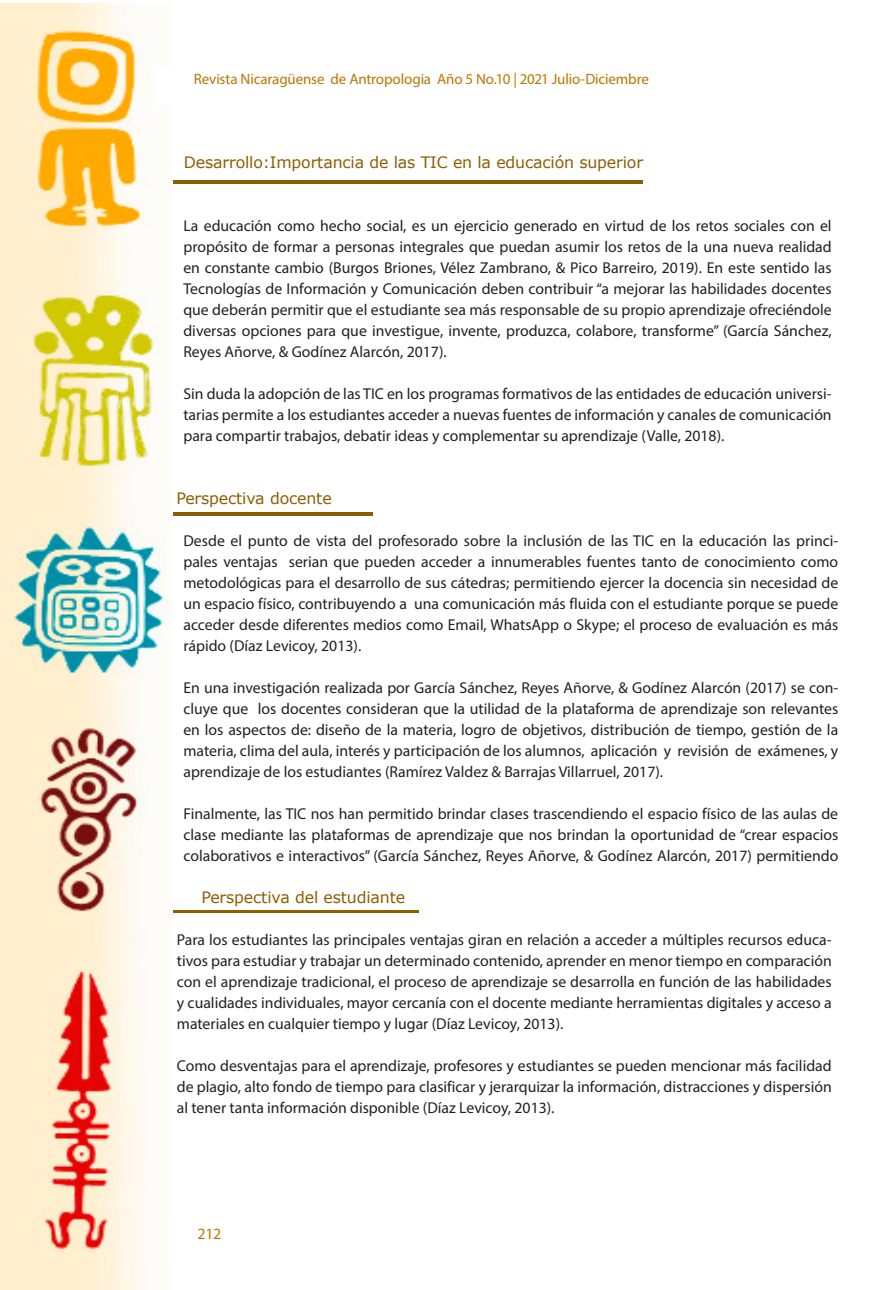
<style>
.page{position:relative;width:893px;height:1290px;background:#fff}
.page>*{position:absolute;margin:0;border:0;box-sizing:border-box;transform-origin:0 0}
.t1{font:15.75px/21px "Myriad Pro";color:#231f20;text-align:justify}
.t2{font:15.75px "Verdana";letter-spacing:-.01em;color:#8c5e00}
.CUERPO_DE_TEXTO{font:15.75px "Myriad Pro";color:#bb7600}
.CUERPO_DE_TEXTO-2{font:15.05px "Myriad Pro";letter-spacing:-.01em;color:#bb7600}
.t3{font:14px "Myriad Pro";color:#b7700f}
</style>
<div class="page">
<hr style="left:162px;top:180px;width:481px;height:4px;background:#8c5e00">
<hr style="left:162px;top:512px;width:211px;height:4px;background:#8c5e00">
<hr style="left:169px;top:910px;width:250px;height:3px;background:#8c5e00">
<img style="left:0;top:3px;width:173px;height:1287px">
<div style="left:169px;top:1218px;width:177px;height:42px;background:#fff"></div>
<div style="left:156px;top:66px;width:556px;height:38px;background:#fff"></div>
<p class="CUERPO_DE_TEXTO-2" style="left:194px;top:70px;width:457px">Revista Nicaragüense de Antropologia Año 5 No.10 | 2021 Julio-Diciembre</p>
<p class="t3" style="left:65px;top:71px;width:407px">Revista Nicaragüense de Antropología Año 5 No.9 | 2021 Enero - Junio</p>
<p class="t2" style="left:184px;top:151px;width:461px">Desarrollo:Importancia de las TIC en la educación superior</p>
<p class="t1" style="left:183px;top:215px;width:650px">La educación como hecho social, es un ejercicio generado en virtud de los retos sociales con el propósito de formar a personas integrales que puedan asumir los retos de la una nueva realidad en constante cambio (Burgos Briones, Vélez Zambrano, &amp; Pico Barreiro, 2019). En este sentido las Tecnologías de Información y Comunicación deben contribuir “a mejorar las habilidades docentes que deberán permitir que el estudiante sea más responsable de su propio aprendizaje ofreciéndole diversas opciones para que investigue, invente, produzca, colabore, transforme” (García Sánchez, Reyes Añorve, &amp; Godínez Alarcón, 2017).</p>
<p class="t1" style="left:183px;top:383px;width:650px">Sin duda la adopción de las TIC en los programas formativos de las entidades de educación universi&shy;tarias permite a los estudiantes acceder a nuevas fuentes de información y canales de comunicación para compartir trabajos, debatir ideas y complementar su aprendizaje (Valle, 2018).</p>
<p class="t2" style="left:176px;top:487px;width:157px">Perspectiva docente</p>
<p class="t1" style="left:183px;top:530px;width:656px">Desde el punto de vista del profesorado sobre la inclusión de las TIC en la educación las princi&shy;pales ventajas serian que pueden acceder a innumerables fuentes tanto de conocimiento como metodológicas para el desarrollo de sus cátedras; permitiendo ejercer la docencia sin necesidad de un espacio físico, contribuyendo a una comunicación más fluida con el estudiante porque se puede acceder desde diferentes medios como Email, WhatsApp o Skype; el proceso de evaluación es más rápido (Díaz Levicoy, 2013).</p>
<p class="t1" style="left:183px;top:677px;width:656px">En una investigación realizada por García Sánchez, Reyes Añorve, &amp; Godínez Alarcón (2017) se con&shy;cluye que los docentes consideran que la utilidad de la plataforma de aprendizaje son relevantes en los aspectos de: diseño de la materia, logro de objetivos, distribución de tiempo, gestión de la materia, clima del aula, interés y participación de los alumnos, aplicación y revisión de exámenes, y aprendizaje de los estudiantes (Ramírez Valdez &amp; Barrajas Villarruel, 2017).</p>
<p class="t1" style="left:183px;top:803px;width:656px">Finalmente, las TIC nos han permitido brindar clases trascendiendo el espacio físico de las aulas de clase mediante las plataformas de aprendizaje que nos brindan la oportunidad de “crear espacios colaborativos e interactivos” (García Sánchez, Reyes Añorve, &amp; Godínez Alarcón, 2017) permitiendo</p>
<p class="t2" style="left:201px;top:886px;width:205px">Perspectiva del estudiante</p>
<p class="t1" style="left:177px;top:929px;width:656px">Para los estudiantes las principales ventajas giran en relación a acceder a múltiples recursos educa&shy;tivos para estudiar y trabajar un determinado contenido, aprender en menor tiempo en comparación con el aprendizaje tradicional, el proceso de aprendizaje se desarrolla en función de las habilidades y cualidades individuales, mayor cercanía con el docente mediante herramientas digitales y acceso a materiales en cualquier tiempo y lugar (Díaz Levicoy, 2013).</p>
<p class="t1" style="left:177px;top:1055px;width:656px">Como desventajas para el aprendizaje, profesores y estudiantes se pueden mencionar más facilidad de plagio, alto fondo de tiempo para clasificar y jerarquizar la información, distracciones y dispersión al tener tanta información disponible (Díaz Levicoy, 2013).</p>
<p class="CUERPO_DE_TEXTO" style="left:197px;top:1224px;width:25px">212</p>
</div>
